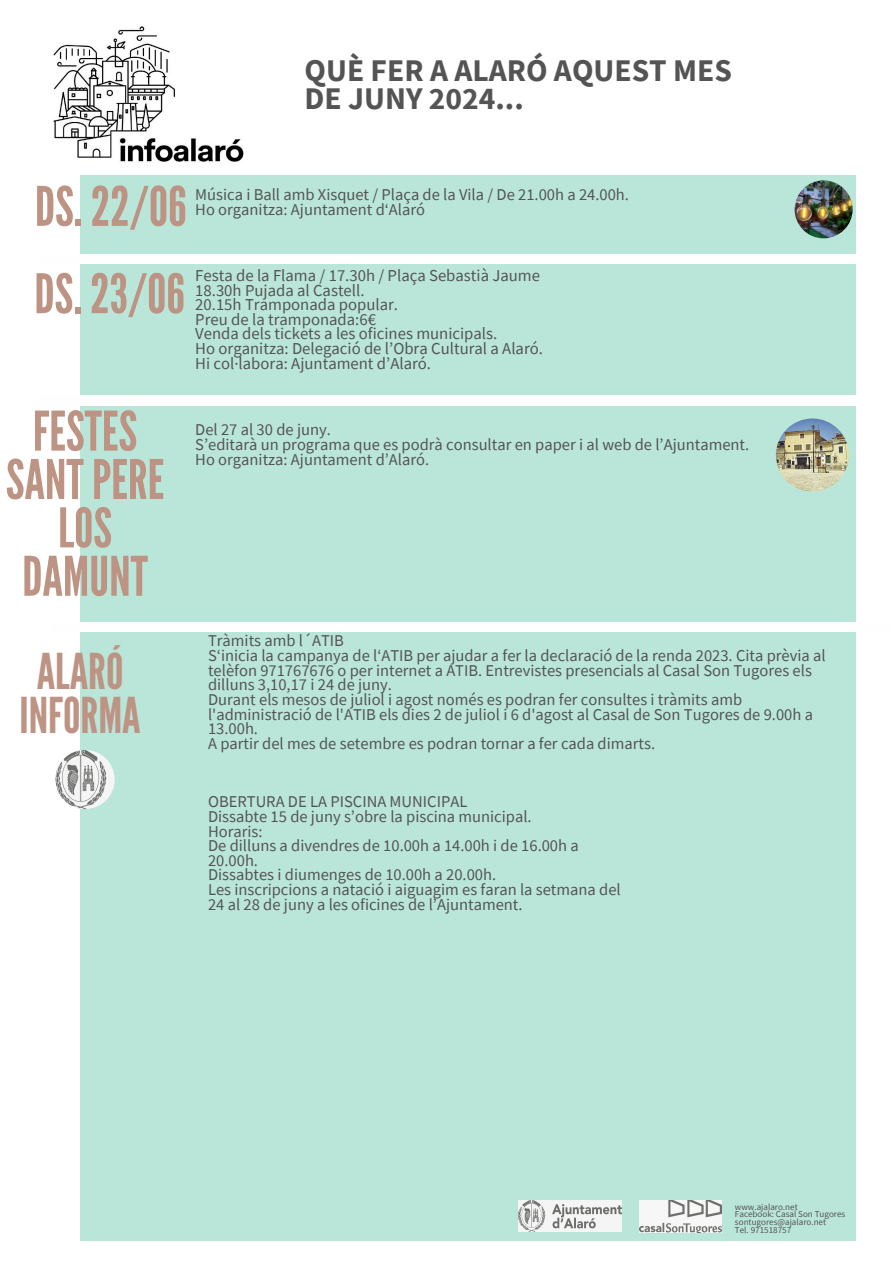
<style>
.page{position:relative;width:893px;height:1263px;background:#fff}
.page>*{position:absolute;margin:0;border:0;box-sizing:border-box;transform-origin:0 0}
.t1{font:54.45px/48.4px "League Gothic";color:#bd9383;text-align:center}
.t2{font:49.28px/43.8px "League Gothic";color:#bd9383;text-align:center}
.t3{font:700 31.5px/27.6px "Source Sans Pro";color:#545454}
.t4{font:16.65px/14.6px "Source Sans Pro";color:#545454}
.t5{font:16.5px/14.6px "Source Sans Pro";color:#545454}
.t6{font:9.07px "Source Sans Pro";color:#545454}
</style>
<div class="page">
<img style="left:53px;top:26px;width:191px;height:136px">
<div style="left:80px;top:175px;width:775px;height:1066px;background:#bae6d9"></div>
<img style="left:55px;top:750px;width:60px;height:59px;border-radius:50%">
<img style="left:519px;top:1201px;width:102px;height:31px">
<img style="left:639px;top:1201px;width:82px;height:32px">
<img style="left:776px;top:418px;width:73px;height:73px;border-radius:50%">
<div style="left:50px;top:622px;width:840px;height:9px;background:#fefefe"></div>
<img style="left:794px;top:180px;width:58px;height:58px;border-radius:50%">
<div style="left:39px;top:254px;width:816px;height:10px;background:#fefefe"></div>
<div style="left:39px;top:396px;width:816px;height:9px;background:#fefefe"></div>
<h2 class="t3" style="left:304px;top:56px;width:429px">QUÈ FER A ALARÓ AQUEST MES<br>DE JUNY 2024...</h2>
<p class="t1" style="left:35px;top:183px;width:153px">DS.22/06</p>
<h3 class="t5" style="left:195px;top:187px;width:435px">Música i Ball amb Xisquet / Plaça de la Vila / De 21.00h a 24.00h.<br>Ho organitza: Ajuntament d‘Alaró</h3>
<p class="t1" style="left:34px;top:271px;width:152px">DS.23/06</p>
<h1 class="t4" style="left:195px;top:268px;width:349px">Festa de la Flama / 17.30h / Plaça Sebastià Jaume 18.30h Pujada al Castell.<br>20.15h Tramponada popular.<br>Preu de la tramponada:6€<br>Venda dels tickets a les oficines municipals.<br>Ho organitza: Delegació de l’Obra Cultural a Alaró.<br>Hi col·labora: Ajuntament d’Alaró.</h1>
<h3 class="t1" style="left:6px;top:408px;width:160px">FESTES<br>SANTPERE<br>LOS<br>DAMUNT</h3>
<h1 class="t2" style="left:20px;top:651px;width:123px">ALARÓ<br>INFORMA</h1>
<h3 class="t5" style="left:195px;top:422px;width:555px">Del 27 al 30 de juny.<br>S’editarà un programa que es podrà consultar en paper i al web de l’Ajuntament.<br>Ho organitza: Ajuntament d’Alaró.</h3>
<p class="t5" style="left:208px;top:633px;width:619px">Tràmits amb l´ATIB<br>S‘inicia la campanya de l‘ATIB per ajudar a fer la declaració de la renda 2023. Cita prèvia al telèfon 971767676 o per internet a ATIB. Entrevistes presencials al Casal Son Tugores els dilluns 3,10,17 i 24 de juny.<br>Durant els mesos de juliol i agost només es podran fer consultes i tràmits amb l'administració de l'ATIB els dies 2 de juliol i 6 d'agost al Casal de Son Tugores de 9.00h a 13.00h.<br>A partir del mes de setembre es podran tornar a fer cada dimarts.</p>
<p class="t5" style="left:208px;top:794px;width:414px">OBERTURA DE LA PISCINA MUNICIPAL<br>Dissabte 15 de juny s’obre la piscina municipal.<br>Horaris:<br>De dilluns a divendres de 10.00h a 14.00h i de 16.00h a 20.00h.<br>Dissabtes i diumenges de 10.00h a 20.00h.<br>Les inscripcions a natació i aiguagim es faran la setmana del 24 al 28 de juny a les oficines de l’Ajuntament.</p>
<h1 class="t6" style="left:735px;top:1200px;width:64px">www.ajalaro.net</h1>
<p class="t6" style="left:735px;top:1208px;width:112px">Facebook: Casal Son Tugores</p>
<p class="t6" style="left:735px;top:1216px;width:93px">sontugores@ajalaro.net</p>
<p class="t6" style="left:735px;top:1224px;width:58px">Tel. 971518757</p>
</div>
